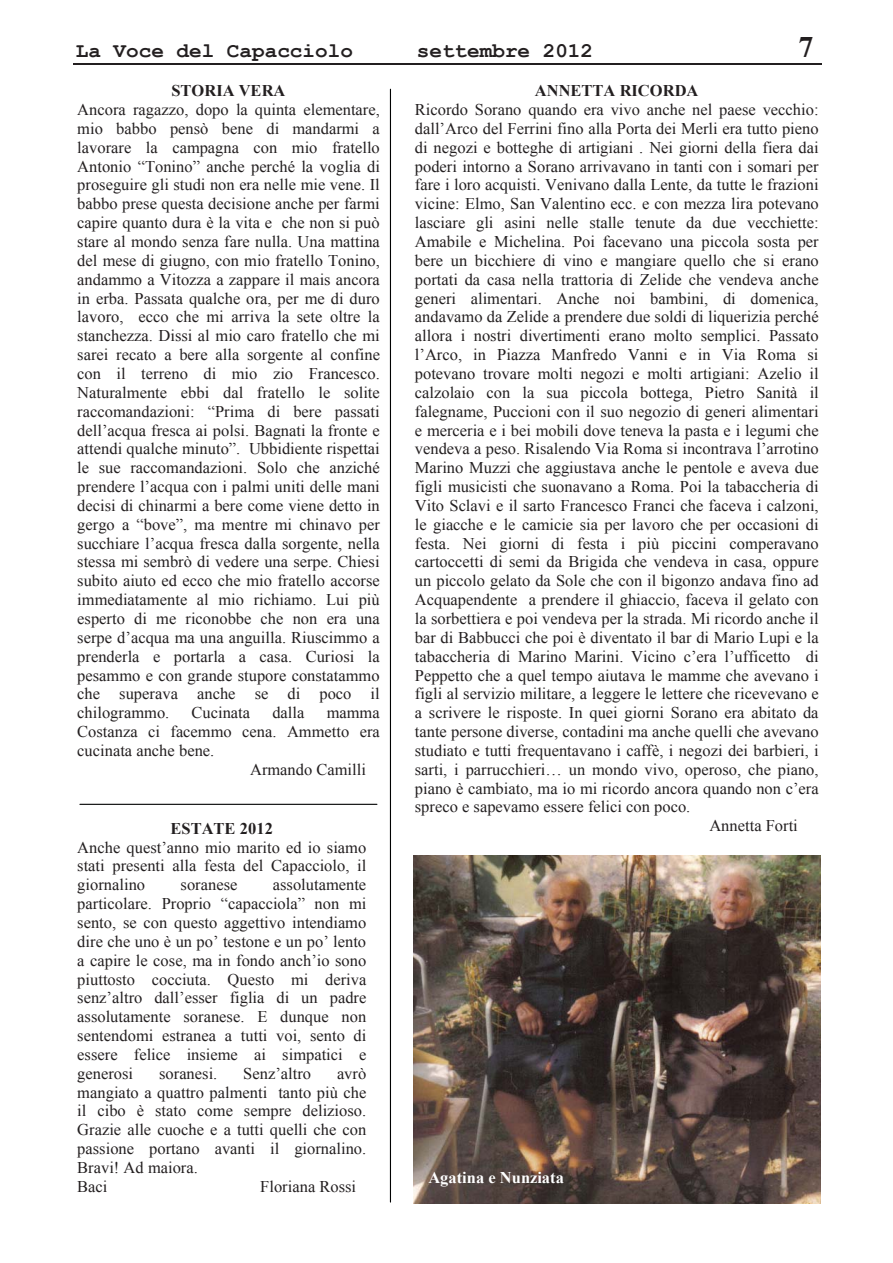
<style>
.page{position:relative;width:893px;height:1263px;background:#fff}
.page>*{position:absolute;margin:0;border:0;box-sizing:border-box;transform-origin:0 0}
.t1{font:700 29.7px "Times New Roman";color:#231f20}
.t2{font:700 20.85px "Courier New";color:#231f20}
.t3{font:16.35px/18.9px "Times New Roman";color:#231f20;text-align:justify}
.t4{font:700 16.35px "Times New Roman";color:#231f20}
.t5{font:700 16.35px "Times New Roman";color:#fff}
</style>
<div class="page">
<hr style="left:74px;top:64px;width:748px;height:1px;background:#231f20">
<img style="left:414px;top:856px;width:406px;height:348px">
<hr style="left:80px;top:804px;width:297px;height:1px;background:#010202">
<hr style="left:390px;top:89px;width:1px;height:1113px;background:#010202">
<p class="t2" style="left:76px;top:40px;width:279px">La Voce del Capacciolo</p>
<p class="t2" style="left:417px;top:40px;width:178px">settembre 2012</p>
<h1 class="t1" style="left:798px;top:31px;width:16px">7</h1>
<p class="t4" style="left:171px;top:82px;width:116px">STORIA VERA</p>
<p class="t3" style="left:77px;top:100px;width:304px">Ancora ragazzo, dopo la quinta elementare, mio babbo pensò bene di mandarmi a lavorare la campagna con mio fratello Antonio “Tonino” anche perché la voglia di proseguire gli studi non era nelle mie vene. Il babbo prese questa decisione anche per farmi capire quanto dura è la vita e che non si può stare al mondo senza fare nulla. Una mattina del mese di giugno, con mio fratello Tonino, andammo a Vitozza a zappare il mais ancora in erba. Passata qualche ora, per me di duro lavoro, ecco che mi arriva la sete oltre la stanchezza. Dissi al mio caro fratello che mi sarei recato a bere alla sorgente al confine con il terreno di mio zio Francesco.<br>Naturalmente ebbi dal fratello le solite raccomandazioni: “Prima di bere passati dell’acqua fresca ai polsi. Bagnati la fronte e attendi qualche minuto”. Ubbidiente rispettai le sue raccomandazioni. Solo che anziché prendere l’acqua con i palmi uniti delle mani decisi di chinarmi a bere come viene detto in gergo a “bove”, ma mentre mi chinavo per succhiare l’acqua fresca dalla sorgente, nella stessa mi sembrò di vedere una serpe. Chiesi subito aiuto ed ecco che mio fratello accorse immediatamente al mio richiamo. Lui più esperto di me riconobbe che non era una serpe d’acqua ma una anguilla. Riuscimmo a prenderla e portarla a casa. Curiosi la pesammo e con grande stupore constatammo che superava anche se di poco il chilogrammo.</p>
<p class="t4" style="left:535px;top:82px;width:165px">ANNETTA RICORDA</p>
<p class="t3" style="left:415px;top:100px;width:405px">Ricordo Sorano quando era vivo anche nel paese vecchio: dall’Arco del Ferrini fino alla Porta dei Merli era tutto pieno di negozi e botteghe di artigiani . Nei giorni della fiera dai poderi intorno a Sorano arrivavano in tanti con i somari per fare i loro acquisti. Venivano dalla Lente, da tutte le frazioni vicine: Elmo, San Valentino ecc. e con mezza lira potevano lasciare gli asini nelle stalle tenute da due vecchiette:<br>Amabile e Michelina. Poi facevano una piccola sosta per bere un bicchiere di vino e mangiare quello che si erano portati da casa nella trattoria di Zelide che vendeva anche generi alimentari. Anche noi bambini, di domenica, andavamo da Zelide a prendere due soldi di liquerizia perché allora i nostri divertimenti erano molto semplici. Passato l’Arco, in Piazza Manfredo Vanni e in Via Roma si potevano trovare molti negozi e molti artigiani: Azelio il calzolaio con la sua piccola bottega, Pietro Sanità il falegname, Puccioni con il suo negozio di generi alimentari e merceria e i bei mobili dove teneva la pasta e i legumi che vendeva a peso. Risalendo Via Roma si incontrava l’arrotino Marino Muzzi che aggiustava anche le pentole e aveva due figli musicisti che suonavano a Roma. Poi la tabaccheria di Vito Sclavi e il sarto Francesco Franci che faceva i calzoni, le giacche e le camicie sia per lavoro che per occasioni di festa. Nei giorni di festa i più piccini comperavano cartoccetti di semi da Brigida che vendeva in casa, oppure un piccolo gelato da Sole che con il bigonzo andava fino ad Acquapendente a prendere il ghiaccio, faceva il gelato con la sorbettiera e poi vendeva per la strada. Mi ricordo anche il bar di Babbucci che poi è diventato il bar di Mario Lupi e la tabaccheria di Marino Marini. Vicino c’era l’ufficetto di Peppetto che a quel tempo aiutava le mamme che avevano i figli al servizio militare, a leggere le lettere che ricevevano e a scrivere le risposte. In quei giorni Sorano era abitato da tante persone diverse, contadini ma anche quelli che avevano studiato e tutti frequentavano i caffè, i negozi dei barbieri, i sarti, i parrucchieri… un mondo vivo, operoso, che piano, piano è cambiato, ma io mi ricordo ancora quando non c’era spreco e sapevamo essere felici con poco.</p>
<p class="t3" style="left:192px;top:703px;width:60px">Cucinata</p>
<p class="t3" style="left:272px;top:703px;width:34px">dalla</p>
<p class="t3" style="left:327px;top:703px;width:55px">mamma</p>
<p class="t3" style="left:77px;top:722px;width:304px">Costanza ci facemmo cena. Ammetto era</p>
<p class="t3" style="left:77px;top:741px;width:139px">cucinata anche bene.</p>
<p class="t3" style="left:250px;top:760px;width:117px">Armando Camilli</p>
<p class="t4" style="left:171px;top:819px;width:104px">ESTATE 2012</p>
<p class="t3" style="left:709px;top:816px;width:90px">Annetta Forti</p>
<p class="t3" style="left:77px;top:838px;width:291px">Anche quest’anno mio marito ed io siamo stati presenti alla festa del Capacciolo, il giornalino</p>
<p class="t3" style="left:77px;top:875px;width:291px;text-indent:196px">assolutamente particolare. Proprio “capacciola” non mi sento, se con questo aggettivo intendiamo dire che uno è un po’ testone e un po’ lento a capire le cose, ma in fondo anch’io sono piuttosto cocciuta. Questo mi deriva senz’altro dall’esser figlia di un padre assolutamente soranese. E dunque non sentendomi estranea a tutti voi, sento di essere felice insieme ai simpatici e generosi</p>
<p class="t3" style="left:181px;top:875px;width:58px">soranese</p>
<p class="t3" style="left:159px;top:1064px;width:60px">soranesi.</p>
<p class="t3" style="left:243px;top:1064px;width:69px">Senz’altro</p>
<p class="t3" style="left:77px;top:1064px;width:291px;text-align:left;text-indent:260px">avrò mangiato a quattro palmenti tanto più che il cibo è stato come sempre delizioso.<br>Grazie alle cuoche e a tutti quelli che con passione portano avanti il giornalino.<br>Bravi! Ad maiora.<br>Baci</p>
<p class="t5" style="left:428px;top:1168px;width:137px">Agatina e Nunziata</p>
<p class="t3" style="left:260px;top:1177px;width:97px">Floriana Rossi</p>
</div>
